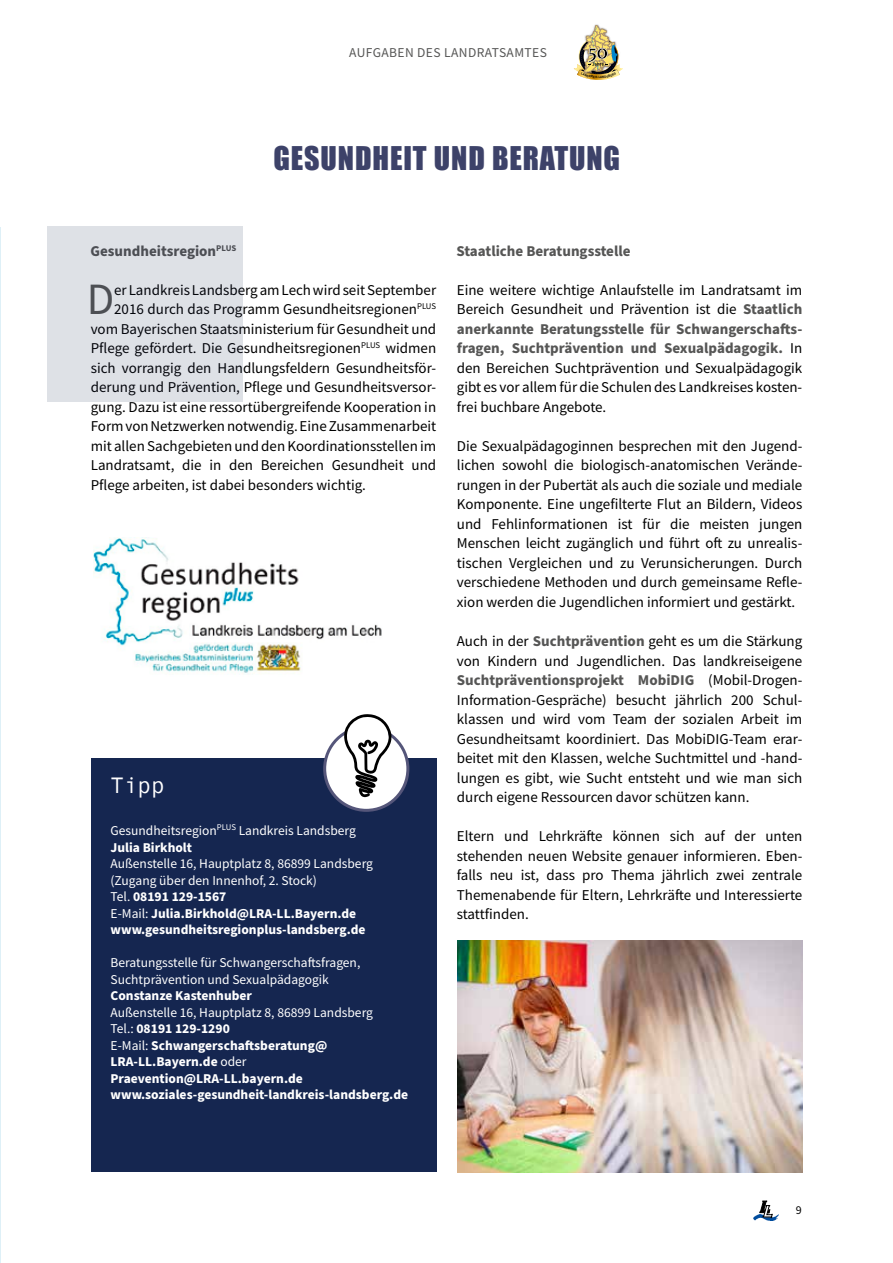
<style>
.page{position:relative;width:893px;height:1263px;background:#fff}
.page>*{position:absolute;margin:0;border:0;box-sizing:border-box;transform-origin:0 0}
.t1{font:44.7px "Source Sans Pro";color:#565655}
.t2{font:30px "Impact";letter-spacing:.03em;color:#3d4269}
.t3{font:22.5px "Andale Mono";color:#fff}
.t4{font:15px/19.5px "Source Sans Pro";color:#000;text-align:justify}
.t5{font:700 15px "Source Sans Pro";color:#565655}
.t6{font:13.5px/16.5px "Source Sans Pro";color:#fff}
.t7{font:700 13.5px/16.5px "Source Sans Pro";color:#fff}
.t8{font:13.5px "Source Sans Pro";letter-spacing:.03em;color:#565655}
.t9{font:12px "Source Sans Pro";color:#000}
.t10{font:700 3.15px "DIN Offc";color:#000}
.s1{font-weight:700}
.s2{font-weight:400}
.s3{font-weight:700;color:#565655}
</style>
<div class="page">
<img style="left:753px;top:1200px;width:25px;height:20px">
<svg style="left:760px;top:1201px;width:12px;height:17px"></svg>
<img style="left:93px;top:538px;width:289px;height:137px">
<img style="left:458px;top:940px;width:344px;height:232px">
<hr style="left:0;top:227px;width:1px;height:1036px;background:#def0f7">
<div style="left:91px;top:758px;width:346px;height:414px;background:#152650"></div>
<div style="left:325px;top:727px;width:83px;height:83px;background:#fff;border-radius:50%"></div>
<div style="left:323px;top:726px;width:86px;height:86px;border:3px solid #55567a;border-radius:50%"></div>
<svg style="left:344px;top:714px;width:48px;height:83px"></svg>
<div style="left:48px;top:227px;width:195px;height:175px;background:#dee1e6"></div>
<svg style="left:574px;top:25px;width:49px;height:55px"></svg>
<p class="t8" style="left:349px;top:44px;width:199px">AUFGABEN DES LANDRATSAMTES</p>
<p class="t10" style="left:598px;top:75px;width:3px">L</p>
<h2 class="t2" style="left:273px;top:135px;width:348px">GESUNDHEIT UND BERATUNG</h2>
<p class="t5" style="left:91px;top:241px;width:147px">Gesundheitsregion<sup>PLUS</sup></p>
<p class="t5" style="left:456px;top:241px;width:176px">Staatliche Beratungsstelle</p>
<h1 class="t1" style="left:87px;top:271px;width:29px">D</h1>
<p class="t4" style="left:114px;top:280px;width:324px">er Landkreis Landsberg am Lech wird seit September</p>
<p class="t4" style="left:114px;top:300px;width:323px">2016 durch das Programm Gesundheitsregionen<sup>PLUS</sup></p>
<p class="t4" style="left:91px;top:319px;width:347px">vom Bayerischen Staatsministerium für Gesundheit und</p>
<p class="t4" style="left:91px;top:339px;width:347px">Pflege gefördert. Die Gesundheitsregionen<sup>PLUS</sup> widmen</p>
<p class="t4" style="left:91px;top:358px;width:347px">sich vorrangig den Handlungsfeldern Gesundheitsför-</p>
<p class="t4" style="left:91px;top:378px;width:347px">derung und Prävention, Pflege und Gesundheitsversor-</p>
<p class="t4" style="left:91px;top:397px;width:347px">gung. Dazu ist eine ressortübergreifende Kooperation in</p>
<p class="t4" style="left:91px;top:417px;width:347px">Form von Netzwerken notwendig. Eine Zusammenarbeit</p>
<p class="t4" style="left:91px;top:436px;width:347px">mit allen Sachgebieten und den Koordinationsstellen im</p>
<p class="t4" style="left:91px;top:456px;width:347px">Landratsamt, die in den Bereichen Gesundheit und</p>
<p class="t4" style="left:91px;top:475px;width:277px">Pflege arbeiten, ist dabei besonders wichtig.</p>
<h3 class="t3" style="left:111px;top:771px;width:55px">Tipp</h3>
<p class="t6" style="left:111px;top:823px;width:247px">Gesundheitsregion<sup>PLUS</sup> Landkreis Landsberg<br><span class="s1">Julia Birkholt</span></p>
<p class="t6" style="left:111px;top:856px;width:264px">Außenstelle 16, Hauptplatz 8, 86899 Landsberg (Zugang über den Innenhof, 2. Stock)<br>Tel. <span class="s1">08191 129-1567<br></span>E-Mail: <span class="s1">Julia.Birkhold@LRA-LL.Bayern.de www.gesundheitsregionplus-landsberg.de</span></p>
<p class="t6" style="left:111px;top:955px;width:251px">Beratungsstelle für Schwangerschaftsfragen,<br>Suchtprävention und Sexualpädagogik</p>
<p class="t7" style="left:111px;top:988px;width:143px">Constanze Kastenhuber</p>
<p class="t7" style="left:111px;top:1004px;width:299px"><span class="s2">Außenstelle 16, Hauptplatz 8, 86899 Landsberg<br>Tel.:</span> 08191 129-1290<br><span class="s2">E-Mail:</span> Schwangerschaftsberatung@ LRA-LL.Bayern.de <span class="s2">oder </span>Praevention@LRA-LL.bayern.de www.soziales-gesundheit-landkreis-landsberg.de</p>
<p class="t4" style="left:457px;top:280px;width:347px">Eine weitere wichtige Anlaufstelle im Landratsamt im Bereich Gesundheit und Prävention ist die <span class="s3">Staatlich anerkannte Beratungsstelle für Schwangerschafts&shy;fragen, Suchtprävention und Sexualpädagogik.</span> In den Bereichen Suchtprävention und Sexualpädagogik gibt es vor allem für die Schulen des Landkreises kosten&shy;frei buchbare Angebote.</p>
<p class="t4" style="left:457px;top:436px;width:347px">Die Sexualpädagoginnen besprechen mit den Jugend&shy;lichen sowohl die biologisch-anatomischen Verände&shy;rungen in der Pubertät als auch die soziale und mediale Komponente. Eine ungefilterte Flut an Bildern, Videos und Fehlinformationen ist für die meisten jungen Menschen leicht zugänglich und führt oft zu unrealis&shy;tischen Vergleichen und zu Verunsicherungen. Durch verschiedene Methoden und durch gemeinsame Refle&shy;xion werden die Jugendlichen informiert und gestärkt.</p>
<p class="t4" style="left:457px;top:631px;width:347px">Auch in der <span class="s3">Suchtprävention</span> geht es um die Stärkung von Kindern und Jugendlichen. Das landkreiseigene <span class="s3">Suchtpräventionsprojekt MobiDIG</span> (Mobil-Drogen-Information-Gespräche) besucht jährlich 200 Schul&shy;klassen und wird vom Team der sozialen Arbeit im Gesundheitsamt koordiniert. Das MobiDIG-Team erar&shy;beitet mit den Klassen, welche Suchtmittel und -hand&shy;lungen es gibt, wie Sucht entsteht und wie man sich durch eigene Ressourcen davor schützen kann.</p>
<p class="t4" style="left:457px;top:826px;width:347px">Eltern und Lehrkräfte können sich auf der unten stehenden neuen Website genauer informieren. Eben&shy;falls neu ist, dass pro Thema jährlich zwei zentrale Themenabende für Eltern, Lehrkräfte und Interessierte stattfinden.</p>
<p class="t9" style="left:796px;top:1202px;width:7px">9</p>
</div>
